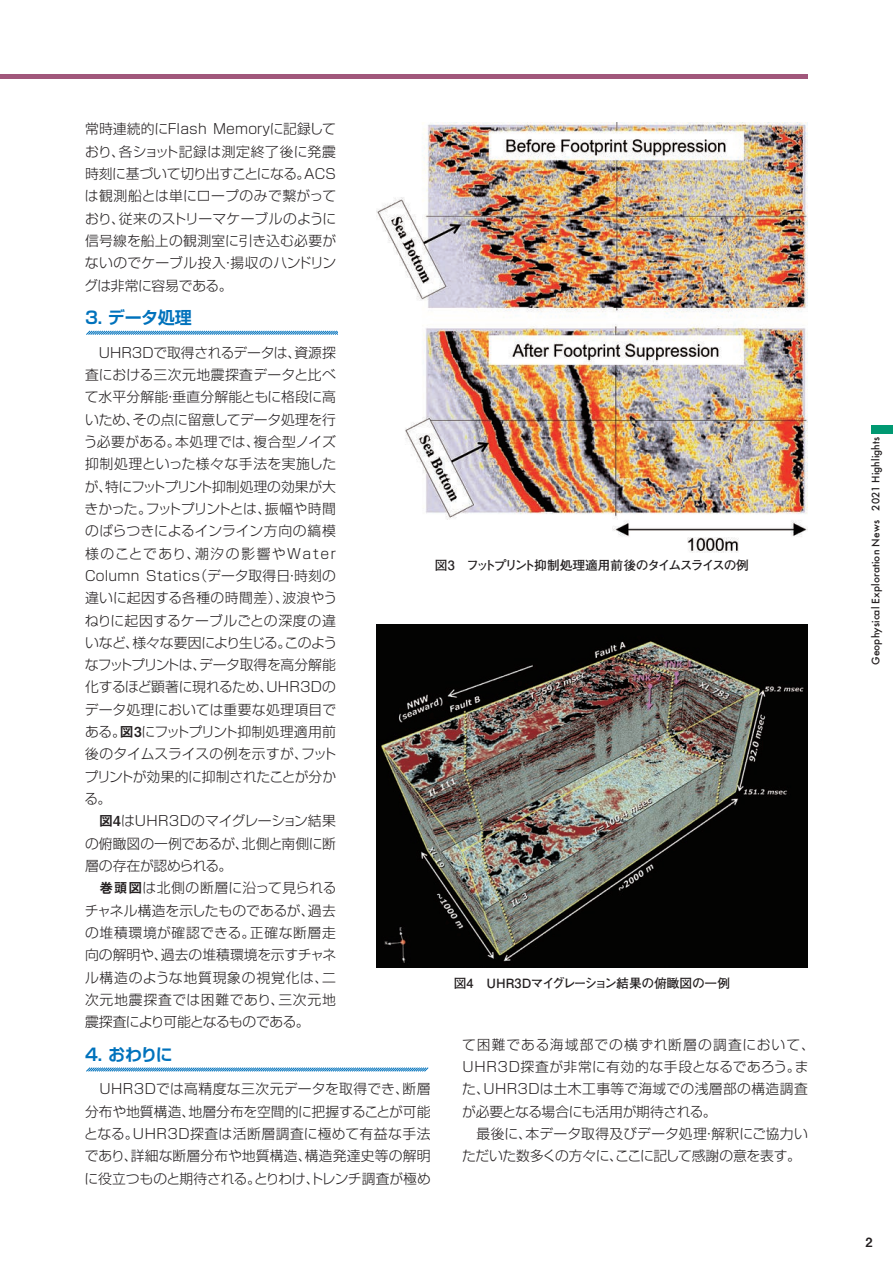
<style>
.page{position:relative;width:893px;height:1263px;background:#fff}
.page>*{position:absolute;margin:0;border:0;box-sizing:border-box;transform-origin:0 0}
.t1{font:700 16.95px "Shin Go Pro De";letter-spacing:-.01em;color:#0072bc}
.t2{font:300 13.8px/22.4px "Shin Go Pro";color:#231f20;text-align:justify}
.t3{font:700 12.75px "Futo Go B101 Pro";letter-spacing:-.11em;color:#231f20}
.t4{font:700 12.75px "Futo Go B101 Pro";letter-spacing:-.035em;color:#231f20}
.t5{font:12.75px "Midashi Go Pro MB31";color:#231f20}
.t6{font:500 10.05px "Futura";letter-spacing:.01em;color:#231f20}
.s1{font-family:"Midashi Go Pro MB31";font-weight:400}
</style>
<div class="page">
<svg style="left:86px;top:330px;width:252px;height:5px"></svg>
<svg style="left:86px;top:1067px;width:343px;height:5px;background:#82b9dd"></svg>
<div style="left:872px;top:425px;width:21px;height:9px;background:#009972"></div>
<div style="left:0;top:74px;width:808px;height:5px;background:#a1577b"></div>
<img style="left:376px;top:122px;width:432px;height:430px">
<img style="left:376px;top:625px;width:432px;height:342px">
<p class="t2" style="left:84px;top:116px;width:254px">常時連続的にFlash Memoryに記録しており、各ショット記録は測定終了後に発震時刻に基づいて切り出すことになる。ACSは観測船とは単にロープのみで繋がっており、従来のストリーマケーブルのように信号線を船上の観測室に引き込む必要がないのでケーブル投入・揚収のハンドリングは非常に容易である。</p>
<p class="t1" style="left:85px;top:304px;width:108px">3. データ処理</p>
<p class="t2" style="left:84px;top:340px;width:255px">　UHR3Dで取得されるデータは、資源探査における三次元地震探査データと比べて水平分解能・垂直分解能ともに格段に高いため、その点に留意してデータ処理を行う必要がある。本処理では、複合型ノイズ抑制処理といった様々な手法を実施したが、特にフットプリント抑制処理の効果が大きかった。フットプリントとは、振幅や時間のばらつきによるインライン方向の縞模様のことであり、潮汐の影響やWater Column Statics（データ取得日・時刻の違いに起因する各種の時間差）、波浪やうねりに起因するケーブルごとの深度の違いなど、様々な要因により生じる。このようなフットプリントは、データ取得を高分解能化するほど顕著に現れるため、UHR3Dのデータ処理においては重要な処理項目である。<span class="s1">図3</span>にフットプリント抑制処理適用前後のタイムスライスの例を示すが、フットプリントが効果的に抑制されたことが分かる。</p>
<p class="t2" style="left:85px;top:808px;width:252px;text-indent:14px"><span class="s1">図4</span>はUHR3Dのマイグレーション結果の俯瞰図の一例であるが、北側と南側に断層の存在が認められる。</p>
<p class="t2" style="left:85px;top:875px;width:253px;text-indent:15px"><span class="s1">巻頭図</span>は北側の断層に沿って見られるチャネル構造を示したものであるが、過去の堆積環境が確認できる。正確な断層走向の解明や、過去の堆積環境を示すチャネル構造のような地質現象の視覚化は、二次元地震探査では困難であり、三次元地震探査により可能となるものである。</p>
<p class="t1" style="left:85px;top:1041px;width:89px">4. おわりに</p>
<p class="t2" style="left:84px;top:1076px;width:348px">　UHR3Dでは高精度な三次元データを取得でき、断層分布や地質構造、地層分布を空間的に把握することが可能となる。UHR3D探査は活断層調査に極めて有益な手法であり、詳細な断層分布や地質構造、構造発達史等の解明に役立つものと期待される。とりわけ、トレンチ調査が極め</p>
<p class="t3" style="left:435px;top:555px;width:316px">図3　フットプリント抑制処理適用前後のタイムスライスの例</p>
<p class="t4" style="left:454px;top:973px;width:278px">図4　UHR3Dマイグレーション結果の俯瞰図の一例</p>
<p class="t2" style="left:462px;top:1032px;width:354px;text-align:left">て困難である海域部での横ずれ断層の調査において、<br>UHR3D探査が非常に有効的な手段となるであろう。また、UHR3Dは土木工事等で海域での浅層部の構造調査が必要となる場合にも活用が期待される。<br>　最後に、本データ取得及びデータ処理・解釈にご協力いただいた数多くの方々に、ここに記して感謝の意を表す。</p>
<p class="t6" style="left:869px;top:665px;width:230px;rotate:-90deg">Geophysical Exploration News 2021 Highlights</p>
<p class="t5" style="left:865px;top:1231px;width:9px">2</p>
</div>
